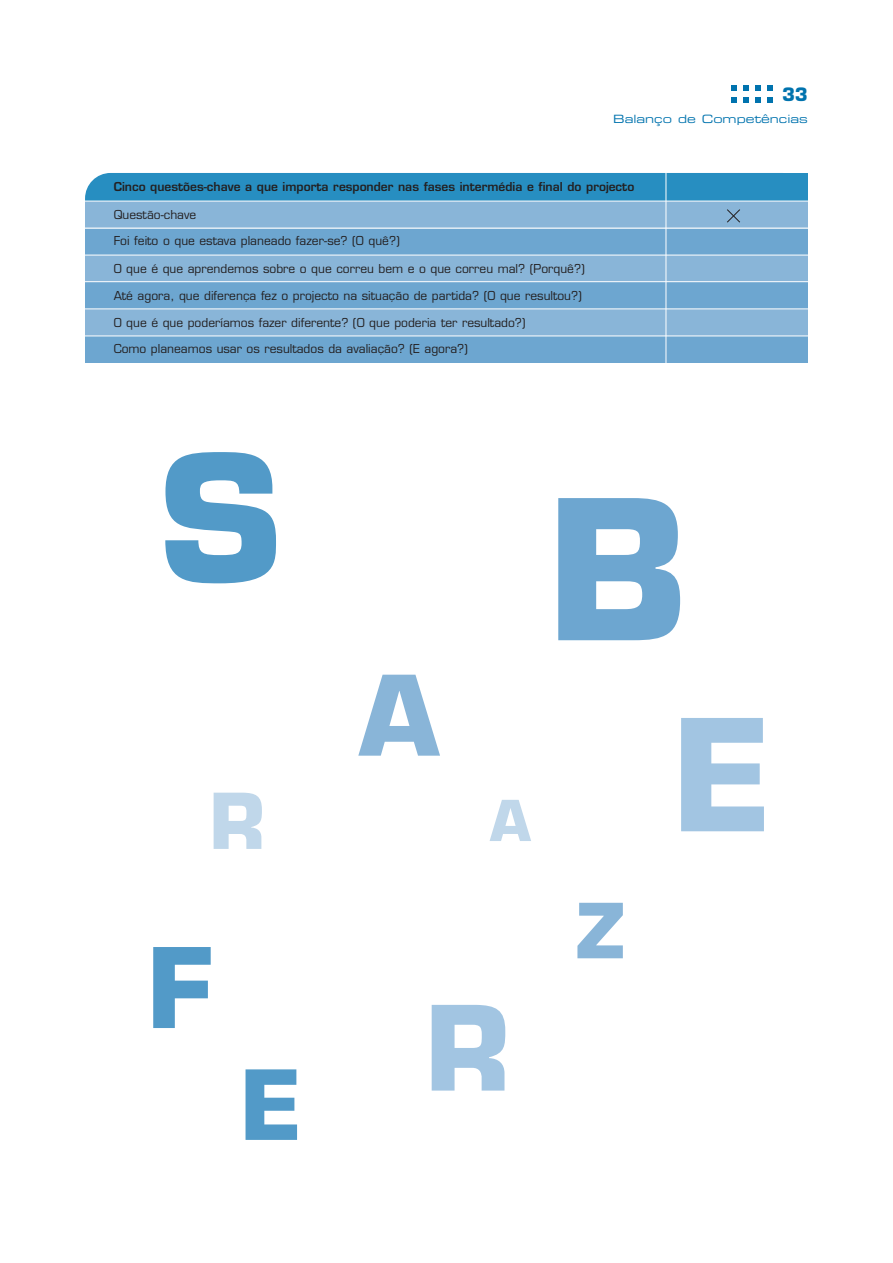
<style>
.page{position:relative;width:893px;height:1263px;background:#fff}
.page>*{position:absolute;margin:0;border:0;box-sizing:border-box;transform-origin:0 0}
.t1{font:700 189.45px "Eurostile";color:#6da6d0}
.t2{font:700 172.2px "Eurostile";color:#529ac8}
.t3{font:700 151.05px "Eurostile";color:#a2c5e2}
.t4{font:700 108px "Eurostile";color:#89b5d8}
.t5{font:700 108px "Eurostile";color:#529ac8}
.t6{font:700 94.05px "Eurostile";color:#529ac8}
.t7{font:700 75px "Eurostile";color:#c0d7ea}
.t8{font:700 73.95px "Eurostile";color:#89b5d8}
.t9{font:700 54.9px "Eurostile";color:#c0d7ea}
.t10{font:700 18px "Eurostile";color:#0073ae}
.t11{font:12px/26.2px "Eurostile";color:#231f20}
.t12{font:600 12px "Eurostile";color:#231f20}
.t13{font:11.4px "Eurostile Extended Two";color:#0073ae}
</style>
<div class="page">
<svg style="left:767px;top:85px;width:6px;height:6px"></svg>
<svg style="left:755px;top:85px;width:6px;height:6px"></svg>
<svg style="left:767px;top:97px;width:6px;height:6px"></svg>
<svg style="left:755px;top:97px;width:6px;height:6px"></svg>
<svg style="left:743px;top:85px;width:5px;height:6px"></svg>
<svg style="left:743px;top:97px;width:5px;height:6px"></svg>
<svg style="left:731px;top:85px;width:5px;height:6px"></svg>
<svg style="left:731px;top:97px;width:5px;height:6px"></svg>
<div style="left:85px;top:173px;width:723px;height:149px;background:#278ec1;border-radius:26px"></div>
<div style="left:672px;top:173px;width:136px;height:84px;background:#278ec1"></div>
<div style="left:85px;top:201px;width:723px;height:27px;background:#89b5d8"></div>
<hr style="left:75px;top:201px;width:761px;height:1px;background:#fff">
<div style="left:85px;top:228px;width:723px;height:27px;background:#6da6d0"></div>
<div style="left:85px;top:255px;width:723px;height:27px;background:#89b5d8"></div>
<div style="left:85px;top:282px;width:723px;height:27px;background:#6da6d0"></div>
<div style="left:85px;top:309px;width:723px;height:27px;background:#89b5d8"></div>
<div style="left:85px;top:336px;width:723px;height:27px;background:#6da6d0"></div>
<hr style="left:75px;top:228px;width:761px;height:1px;background:#fff">
<hr style="left:75px;top:255px;width:761px;height:1px;background:#fff">
<hr style="left:75px;top:281px;width:761px;height:1px;background:#fff">
<hr style="left:75px;top:309px;width:761px;height:1px;background:#fff">
<hr style="left:75px;top:336px;width:761px;height:1px;background:#fff">
<hr style="left:666px;top:171px;width:1px;height:198px;background:#fff">
<svg style="left:727px;top:209px;width:13px;height:13px"></svg>
<h3 class="t10" style="left:782px;top:87px;width:27px">33</h3>
<p class="t13" style="left:613px;top:115px;width:196px">Balanço de Competências</p>
<p class="t12" style="left:114px;top:182px;width:522px">Cinco questões-chave a que importa responder nas fases intermédia e final do projecto</p>
<p class="t11" style="left:114px;top:203px;width:84px">Questão-chave</p>
<p class="t11" style="left:114px;top:229px;width:288px">Foi feito o que estava planeado fazer-se? (O quê?)</p>
<p class="t11" style="left:114px;top:257px;width:473px">O que é que aprendemos sobre o que correu bem e o que correu mal? (Porquê?)<br>Até agora, que diferença fez o projecto na situação de partida? (O que resultou?)</p>
<p class="t11" style="left:114px;top:310px;width:413px">O que é que poderíamos fazer diferente? (O que poderia ter resultado?)</p>
<p class="t11" style="left:114px;top:337px;width:356px">Como planeamos usar os resultados da avaliação? (E agora?)</p>
<h2 class="t2" style="left:159px;top:453px;width:125px">S</h2>
<h3 class="t7" style="left:209px;top:793px;width:57px">R</h3>
<h3 class="t4" style="left:360px;top:675px;width:81px">A</h3>
<h3 class="t9" style="left:490px;top:800px;width:42px">A</h3>
<h3 class="t5" style="left:147px;top:947px;width:68px">F</h3>
<h3 class="t6" style="left:240px;top:1069px;width:272px">E <sup>R</sup></h3>
<h1 class="t1" style="left:547px;top:498px;width:141px">B</h1>
<h3 class="t8" style="left:576px;top:903px;width:50px">Z</h3>
<h3 class="t3" style="left:671px;top:718px;width:104px">E</h3>
</div>
